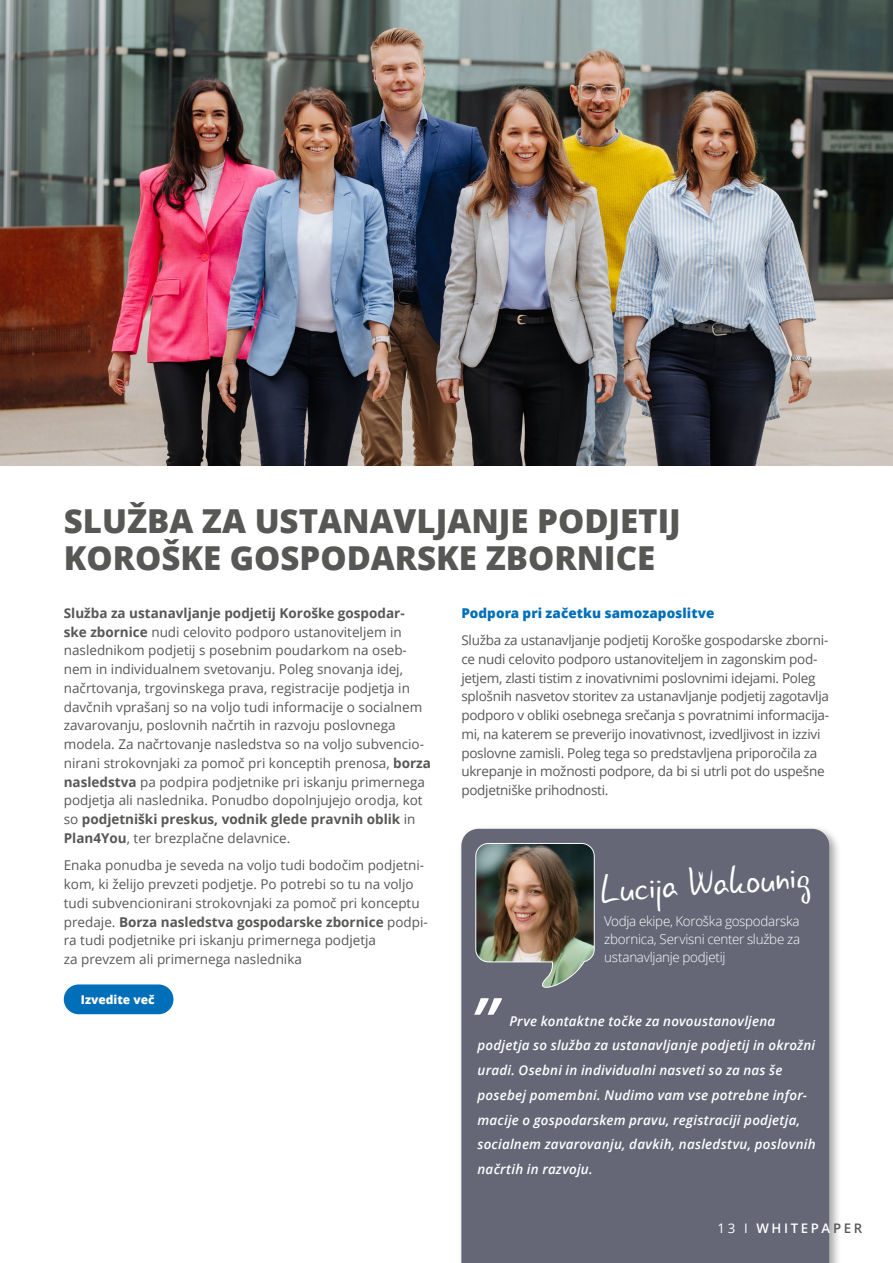
<style>
.page{position:relative;width:893px;height:1263px;background:#fff}
.page>*{position:absolute;margin:0;border:0;box-sizing:border-box;transform-origin:0 0}
.t1{font:italic 600 67.5px "Open Sans";color:#fff}
.t2{font:40.5px "Gunny Rewritten";color:#fff}
.t3{font:800 33px/37.5px "Open Sans";color:#575756}
.t4{font:13.5px/18.8px "Open Sans";color:#575756}
.t5{font:13.5px/18.8px "Open Sans";letter-spacing:-.02em;color:#575756}
.t6{font:italic 600 13.5px/24.8px "Open Sans";letter-spacing:.015em;color:#fff}
.t7{font:300 13.5px/18px "Open Sans";letter-spacing:-.02em;color:#fff;text-align:justify}
.t8{font:800 13.5px "Open Sans";letter-spacing:.005em;color:#006fb9}
.t9{font:600 13.2px "Open Sans";letter-spacing:.2em;color:#fff}
.t10{font:800 12px "Open Sans";color:#fff}
.s1{font-weight:700}
.s2{font-weight:400}
.s3{color:#575756}
</style>
<div class="page">
<img style="left:0;top:0;width:893px;height:466px">
<div style="left:64px;top:984px;width:109px;height:30px;background:#006fb9;border-radius:15px"></div>
<div style="left:457px;top:824px;width:385px;height:439px;background:#000;opacity:.35"></div>
<div style="left:461px;top:829px;width:368px;height:434px;background:#656777"></div>
<img style="left:475px;top:843px;width:120px;height:154px">
<h3 class="t3" style="left:64px;top:500px;width:619px">SLUŽBA ZA USTANAVLJANJE PODJETIJ<br>KOROŠKE GOSPODARSKE ZBORNICE</h3>
<p class="t4" style="left:64px;top:603px;width:369px"><span class="s1">Služba za ustanavljanje podjetij Koroške gospodar&shy;ske zbornice</span> nudi celovito podporo ustanoviteljem in naslednikom podjetij s posebnim poudarkom na oseb&shy;nem in individualnem svetovanju. Poleg snovanja idej, načrtovanja, trgovinskega prava, registracije podjetja in davčnih vprašanj so na voljo tudi informacije o socialnem zavarovanju, poslovnih načrtih in razvoju poslovnega modela. Za načrtovanje nasledstva so na voljo subvencio&shy;nirani strokovnjaki za pomoč pri konceptih prenosa, <span class="s1">borza nasledstva</span> pa podpira podjetnike pri iskanju primernega podjetja ali naslednika. Ponudbo dopolnjujejo orodja, kot so <span class="s1">podjetniški preskus, vodnik glede pravnih oblik</span> in <span class="s1">Plan4You</span>, ter brezplačne delavnice.</p>
<p class="t4" style="left:64px;top:856px;width:366px">Enaka ponudba je seveda na voljo tudi bodočim podjetni&shy;kom, ki želijo prevzeti podjetje. Po potrebi so tu na voljo tudi subvencionirani strokovnjaki za pomoč pri konceptu predaje. <span class="s1">Borza nasledstva gospodarske zbornice</span> podpi&shy;ra tudi podjetnike pri iskanju primernega podjetja<br>za prevzem ali primernega naslednika</p>
<p class="t10" style="left:81px;top:990px;width:75px">Izvedite več</p>
<p class="t8" style="left:461px;top:603px;width:254px">Podpora pri začetku samozaposlitve</p>
<p class="t5" style="left:461px;top:630px;width:369px">Služba za ustanavljanje podjetij Koroške gospodarske zborni&shy;ce nudi celovito podporo ustanoviteljem in zagonskim pod&shy;jetjem, zlasti tistim z inovativnimi poslovnimi idejami. Poleg splošnih nasvetov storitev za ustanavljanje podjetij zagotavlja podporo v obliki osebnega srečanja s povratnimi informacija&shy;mi, na katerem se preverijo inovativnost, izvedljivost in izzivi poslovne zamisli. Poleg tega so predstavljena priporočila za ukrepanje in možnosti podpore, da bi si utrli pot do uspešne podjetniške prihodnosti.</p>
<h2 class="t2" style="left:599px;top:864px;width:211px;rotate:-4deg">Lucija Wakounig</h2>
<p class="t7" style="left:604px;top:912px;width:197px">Vodja ekipe, Koroška gospodarska zbornica, Servisni center službe za ustanavljanje podjetij</p>
<h1 class="t1" style="left:477px;top:935px;width:32px">„</h1>
<p class="t6" style="left:477px;top:1008px;width:340px;text-indent:32px">Prve kontaktne točke za novoustanovljena podjetja so služba za ustanavljanje podjetij in okrožni uradi. Osebni in individualni nasveti so za nas še posebej pomembni. Nudimo vam vse potrebne infor&shy;macije o gospodarskem pravu, registraciji podjetja, socialnem zavarovanju, davkih, nasledstvu, poslovnih načrtih in razvoju.</p>
<p class="t9" style="left:717px;top:1219px;width:146px"><span class="s2">13 I</span> WHITEPA<span class="s3">PER</span></p>
</div>
